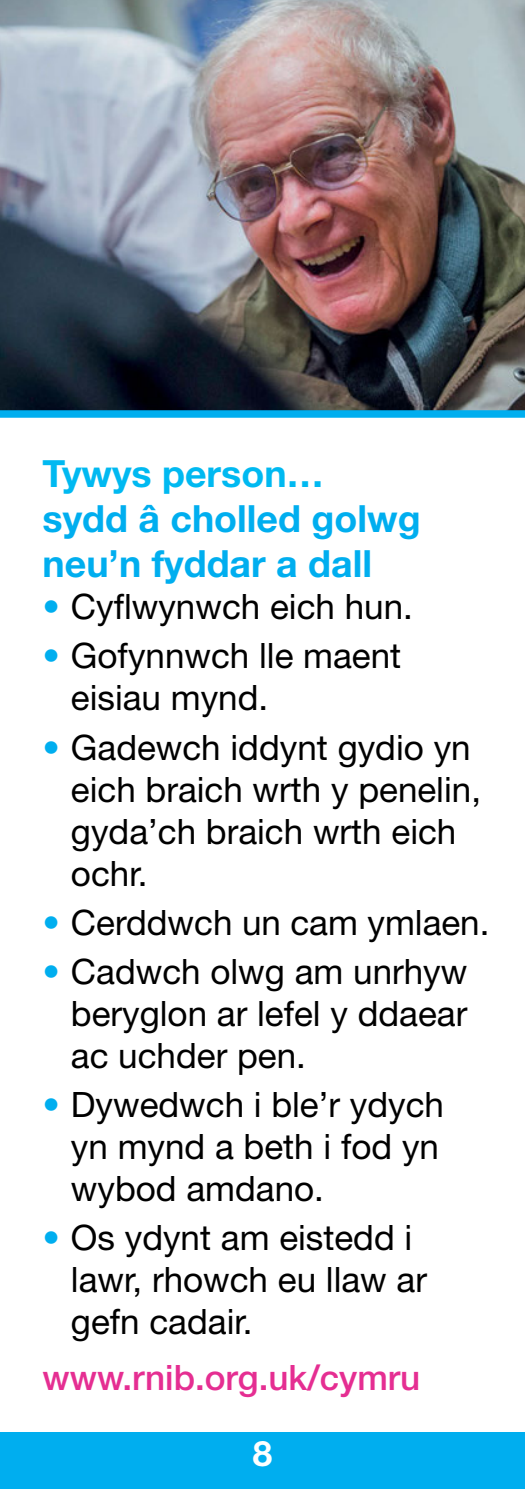
<style>
.page{position:relative;width:525px;height:1489px;background:#fff}
.page>*{position:absolute;margin:0;border:0;box-sizing:border-box;transform-origin:0 0}
.t1{font:700 37.5px/45px "Helvetica Neue";color:#00aeef}
.t2{font:700 37.5px "Helvetica Neue";color:#00b9f1}
.t3{font:35px/42px "Helvetica Neue";color:#000}
.t4{font:500 35px "Helvetica Neue";color:#e52e92}
.t5{font:700 35px "Helvetica Neue";color:#fff}
.s1{color:#00aeef}
</style>
<div class="page">
<div style="left:0;top:1431px;width:524px;height:57px;background:#00aeef"></div>
<img style="left:0;top:0;width:524px;height:410px">
<div style="left:0;top:410px;width:524px;height:8px;background:#00aeef"></div>
<p class="t2" style="left:43px;top:450px;width:283px">Tywys person…</p>
<p class="t1" style="left:43px;top:495px;width:379px">sydd â cholled golwg neu’n fyddar a dall</p>
<p class="t3" style="left:43px;top:585px;width:371px"><span class="s1">•</span> Cyflwynwch eich hun.</p>
<p class="t3" style="left:71px;top:634px;width:331px;text-indent:-28px"><span class="s1">•</span> Gofynnwch lle maent eisiau mynd.</p>
<p class="t3" style="left:71px;top:725px;width:411px;text-indent:-28px"><span class="s1">•</span> Gadewch iddynt gydio yn eich braich wrth y penelin, gyda’ch braich wrth eich ochr.</p>
<p class="t3" style="left:43px;top:900px;width:448px"><span class="s1">•</span> Cerddwch un cam ymlaen.</p>
<p class="t3" style="left:71px;top:949px;width:398px;text-align:justify;text-indent:-28px"><span class="s1">•</span> Cadwch olwg am unrhyw beryglon ar lefel y ddaear ac uchder pen.</p>
<p class="t3" style="left:71px;top:1083px;width:374px;text-indent:-28px"><span class="s1">•</span> Dywedwch i ble’r ydych yn mynd a beth i fod yn wybod amdano.</p>
<p class="t3" style="left:71px;top:1216px;width:357px;text-indent:-28px"><span class="s1">•</span> Os ydynt am eistedd i lawr, rhowch eu llaw ar gefn cadair.</p>
<p class="t4" style="left:43px;top:1356px;width:379px">www.rnib.org.uk/cymru</p>
<p class="t5" style="left:252px;top:1431px;width:21px">8</p>
</div>
